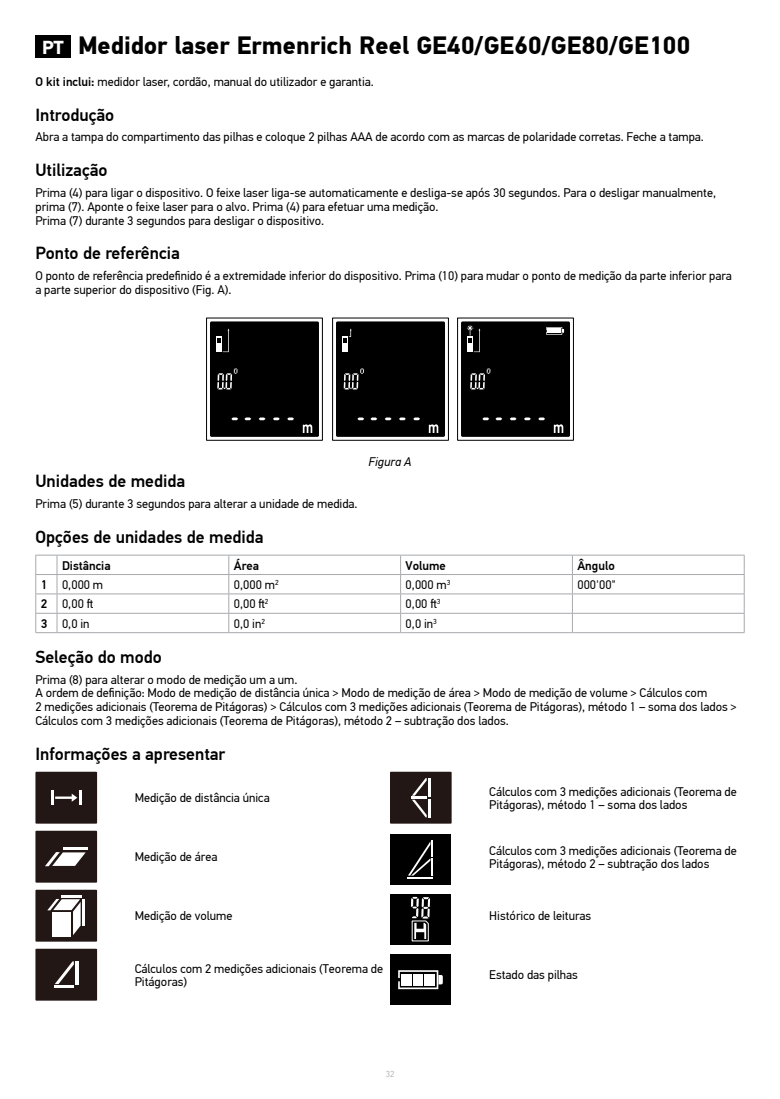
<style>
.page{position:relative;width:780px;height:1099px;background:#fff}
.page>*{position:absolute;margin:0;border:0;box-sizing:border-box;transform-origin:0 0}
.t1{font:700 25px "PF Din Text Pro";color:#000}
.t2{font:500 17.5px "PF Din Text Pro";color:#000}
.t3{font:12.5px/13.8px "PF Din Text Pro";color:#000}
.t4{font:500 12.5px "PF Din Text Pro";color:#000}
.t5{font:italic 12.5px "PF Din Text Pro";color:#000}
.t6{font:300 8.75px "PF Din Text Pro";color:#a7a9ac}
.s1{font-size:18.75px;color:#fff}
.s2{font-weight:500}
</style>
<div class="page">
<div style="left:35px;top:35px;width:36px;height:23px;background:#000"></div>
<hr style="left:57px;top:555px;width:172px;height:1px;background:#a7a9ac">
<hr style="left:229px;top:555px;width:171px;height:1px;background:#a7a9ac">
<hr style="left:400px;top:555px;width:172px;height:1px;background:#a7a9ac">
<hr style="left:572px;top:555px;width:172px;height:1px;background:#a7a9ac">
<hr style="left:57px;top:574px;width:172px;height:1px;background:#a7a9ac">
<hr style="left:229px;top:574px;width:171px;height:1px;background:#a7a9ac">
<hr style="left:400px;top:574px;width:172px;height:1px;background:#a7a9ac">
<hr style="left:572px;top:574px;width:172px;height:1px;background:#a7a9ac">
<hr style="left:57px;top:593px;width:172px;height:1px;background:#a7a9ac">
<hr style="left:229px;top:593px;width:171px;height:1px;background:#a7a9ac">
<hr style="left:400px;top:593px;width:172px;height:1px;background:#a7a9ac">
<hr style="left:572px;top:593px;width:172px;height:1px;background:#a7a9ac">
<hr style="left:57px;top:613px;width:172px;height:1px;background:#a7a9ac">
<hr style="left:229px;top:613px;width:171px;height:1px;background:#a7a9ac">
<svg style="left:228px;top:555px;width:1px;height:77px"></svg>
<hr style="left:400px;top:613px;width:172px;height:1px;background:#a7a9ac">
<svg style="left:400px;top:555px;width:1px;height:77px"></svg>
<hr style="left:572px;top:613px;width:172px;height:1px;background:#a7a9ac">
<svg style="left:572px;top:555px;width:1px;height:77px"></svg>
<svg style="left:743px;top:555px;width:1px;height:77px"></svg>
<svg style="left:35px;top:555px;width:23px;height:78px"></svg>
<hr style="left:57px;top:632px;width:172px;height:1px;background:#a7a9ac">
<hr style="left:229px;top:632px;width:171px;height:1px;background:#a7a9ac">
<hr style="left:400px;top:632px;width:172px;height:1px;background:#a7a9ac">
<hr style="left:572px;top:632px;width:172px;height:1px;background:#a7a9ac">
<div style="left:35px;top:771px;width:62px;height:52px;background:#221714"></div>
<hr style="left:51px;top:790px;width:3px;height:14px;background:#fff">
<svg style="left:55px;top:790px;width:26px;height:14px"></svg>
<div style="left:390px;top:771px;width:61px;height:52px;background:#221714"></div>
<svg style="left:411px;top:778px;width:19px;height:39px"></svg>
<div style="left:35px;top:830px;width:62px;height:52px;background:#221714"></div>
<hr style="left:63px;top:847px;width:25px;height:2px;background:#fff">
<svg style="left:45px;top:852px;width:41px;height:14px"></svg>
<div style="left:35px;top:889px;width:62px;height:52px;background:#221714"></div>
<hr style="left:62px;top:895px;width:20px;height:2px;background:#fff">
<div style="left:52px;top:912px;width:19px;height:24px;background:#fff"></div>
<hr style="left:83px;top:899px;width:2px;height:26px;background:#fff">
<svg style="left:47px;top:899px;width:34px;height:36px"></svg>
<div style="left:35px;top:948px;width:62px;height:52px;background:#221714"></div>
<svg style="left:55px;top:961px;width:19px;height:23px"></svg>
<hr style="left:75px;top:961px;width:3px;height:24px;background:#fff">
<hr style="left:54px;top:985px;width:20px;height:3px;background:#fff">
<div style="left:461px;top:321px;width:109px;height:116px;background:#000;border-radius:2px"></div>
<div style="left:210px;top:321px;width:109px;height:116px;background:#000;border-radius:2px"></div>
<div style="left:336px;top:321px;width:109px;height:116px;background:#000;border-radius:2px"></div>
<svg style="left:470px;top:368px;width:20px;height:21px"></svg>
<svg style="left:343px;top:368px;width:21px;height:21px"></svg>
<svg style="left:217px;top:368px;width:20px;height:21px"></svg>
<div style="left:457px;top:317px;width:117px;height:124px;border:1px solid #000"></div>
<svg style="left:509px;top:417px;width:7px;height:3px"></svg>
<svg style="left:495px;top:417px;width:7px;height:3px"></svg>
<svg style="left:482px;top:417px;width:7px;height:3px"></svg>
<svg style="left:538px;top:417px;width:7px;height:3px"></svg>
<svg style="left:524px;top:417px;width:7px;height:3px"></svg>
<svg style="left:554px;top:424px;width:9px;height:9px"></svg>
<svg style="left:467px;top:325px;width:13px;height:27px"></svg>
<div style="left:206px;top:317px;width:117px;height:124px;border:1px solid #000"></div>
<svg style="left:259px;top:417px;width:6px;height:3px"></svg>
<svg style="left:244px;top:417px;width:7px;height:3px"></svg>
<svg style="left:231px;top:417px;width:7px;height:3px"></svg>
<svg style="left:287px;top:417px;width:7px;height:3px"></svg>
<svg style="left:273px;top:417px;width:7px;height:3px"></svg>
<div style="left:216px;top:336px;width:6px;height:16px;background:#fff"></div>
<svg style="left:303px;top:424px;width:9px;height:9px"></svg>
<svg style="left:217px;top:328px;width:12px;height:24px"></svg>
<div style="left:332px;top:317px;width:117px;height:124px;border:1px solid #000"></div>
<svg style="left:384px;top:417px;width:7px;height:3px"></svg>
<svg style="left:370px;top:417px;width:7px;height:3px"></svg>
<svg style="left:357px;top:417px;width:7px;height:3px"></svg>
<svg style="left:413px;top:417px;width:7px;height:3px"></svg>
<svg style="left:399px;top:417px;width:7px;height:3px"></svg>
<div style="left:342px;top:336px;width:6px;height:16px;background:#fff"></div>
<svg style="left:429px;top:424px;width:9px;height:9px"></svg>
<svg style="left:343px;top:328px;width:8px;height:15px"></svg>
<svg style="left:546px;top:327px;width:18px;height:8px"></svg>
<div style="left:390px;top:893px;width:61px;height:51px;background:#000"></div>
<svg style="left:411px;top:896px;width:19px;height:45px"></svg>
<div style="left:390px;top:954px;width:61px;height:51px;background:#000"></div>
<svg style="left:398px;top:970px;width:45px;height:19px"></svg>
<div style="left:424px;top:973px;width:11px;height:12px;background:#fff"></div>
<div style="left:390px;top:834px;width:61px;height:50px;background:#000"></div>
<hr style="left:407px;top:876px;width:26px;height:2px;background:#fff">
<svg style="left:408px;top:840px;width:25px;height:35px"></svg>
<h1 class="t1" style="left:42px;top:30px;width:649px"><span class="s1">PT</span> Medidor laser Ermenrich Reel GE40/GE60/GE80/GE100</h1>
<p class="t3" style="left:35px;top:75px;width:340px"><span class="s2">O kit inclui:</span> medidor laser, cordão, manual do utilizador e garantia.</p>
<h2 class="t2" style="left:35px;top:104px;width:80px">Introdução</h2>
<p class="t3" style="left:35px;top:130px;width:670px">Abra a tampa do compartimento das pilhas e coloque 2 pilhas AAA de acordo com as marcas de polaridade corretas. Feche a tampa.</p>
<h2 class="t2" style="left:35px;top:160px;width:74px">Utilização</h2>
<p class="t3" style="left:35px;top:186px;width:682px">Prima (4) para ligar o dispositivo. O feixe laser liga-se automaticamente e desliga-se após 30 segundos. Para o desligar manualmente, prima (7). Aponte o feixe laser para o alvo. Prima (4) para efetuar uma medição.<br>Prima (7) durante 3 segundos para desligar o dispositivo.</p>
<h2 class="t2" style="left:35px;top:243px;width:146px">Ponto de referência</h2>
<p class="t3" style="left:35px;top:269px;width:697px">O ponto de referência predefinido é a extremidade inferior do dispositivo. Prima (10) para mudar o ponto de medição da parte inferior para a parte superior do dispositivo (Fig. A).</p>
<p class="t5" style="left:368px;top:454px;width:44px">Figura A</p>
<h2 class="t2" style="left:35px;top:470px;width:151px">Unidades de medida</h2>
<p class="t3" style="left:35px;top:497px;width:323px">Prima (5) durante 3 segundos para alterar a unidade de medida.</p>
<h2 class="t2" style="left:35px;top:526px;width:230px">Opções de unidades de medida</h2>
<p class="t4" style="left:62px;top:557px;width:50px">Distância</p>
<p class="t4" style="left:234px;top:557px;width:27px">Área</p>
<p class="t4" style="left:405px;top:557px;width:42px">Volume</p>
<p class="t4" style="left:577px;top:557px;width:39px">Ângulo</p>
<p class="t3" style="left:41px;top:578px;width:64px"><span class="s2">1</span> 0,000 m</p>
<p class="t3" style="left:234px;top:578px;width:46px">0,000 m<sup>2</sup></p>
<p class="t3" style="left:405px;top:578px;width:46px">0,000 m<sup>3</sup></p>
<p class="t3" style="left:577px;top:578px;width:40px">000'00"</p>
<p class="t3" style="left:41px;top:597px;width:54px"><span class="s2">2</span> 0,00 ft</p>
<p class="t3" style="left:234px;top:597px;width:36px">0,00 ft<sup>2</sup></p>
<p class="t3" style="left:405px;top:597px;width:36px">0,00 ft<sup>3</sup></p>
<p class="t3" style="left:41px;top:616px;width:50px"><span class="s2">3</span> 0,0 in</p>
<p class="t3" style="left:234px;top:616px;width:33px">0,0 in<sup>2</sup></p>
<p class="t3" style="left:405px;top:616px;width:33px">0,0 in<sup>3</sup></p>
<h2 class="t2" style="left:35px;top:646px;width:128px">Seleção do modo</h2>
<p class="t3" style="left:35px;top:672px;width:703px">Prima (8) para alterar o modo de medição um a um.<br>A ordem de definição: Modo de medição de distância única &gt; Modo de medição de área &gt; Modo de medição de volume &gt; Cálculos com<br>2 medições adicionais (Teorema de Pitágoras) &gt; Cálculos com 3 medições adicionais (Teorema de Pitágoras), método 1 – soma dos lados &gt; Cálculos com 3 medições adicionais (Teorema de Pitágoras), método 2 – subtração dos lados.</p>
<h2 class="t2" style="left:35px;top:743px;width:191px">Informações a apresentar</h2>
<p class="t3" style="left:135px;top:791px;width:136px">Medição de distância única</p>
<p class="t3" style="left:489px;top:784px;width:249px">Cálculos com 3 medições adicionais (Teorema de<br>Pitágoras), método 1 – soma dos lados</p>
<p class="t3" style="left:135px;top:850px;width:84px">Medição de área</p>
<p class="t3" style="left:489px;top:843px;width:249px">Cálculos com 3 medições adicionais (Teorema de<br>Pitágoras), método 2 – subtração dos lados</p>
<p class="t3" style="left:135px;top:909px;width:99px">Medição de volume</p>
<p class="t3" style="left:489px;top:909px;width:103px">Histórico de leituras</p>
<p class="t3" style="left:135px;top:961px;width:250px">Cálculos com 2 medições adicionais (Teorema de<br>Pitágoras)</p>
<p class="t3" style="left:489px;top:968px;width:90px">Estado das pilhas</p>
<p class="t6" style="left:386px;top:1069px;width:10px">32</p>
</div>
